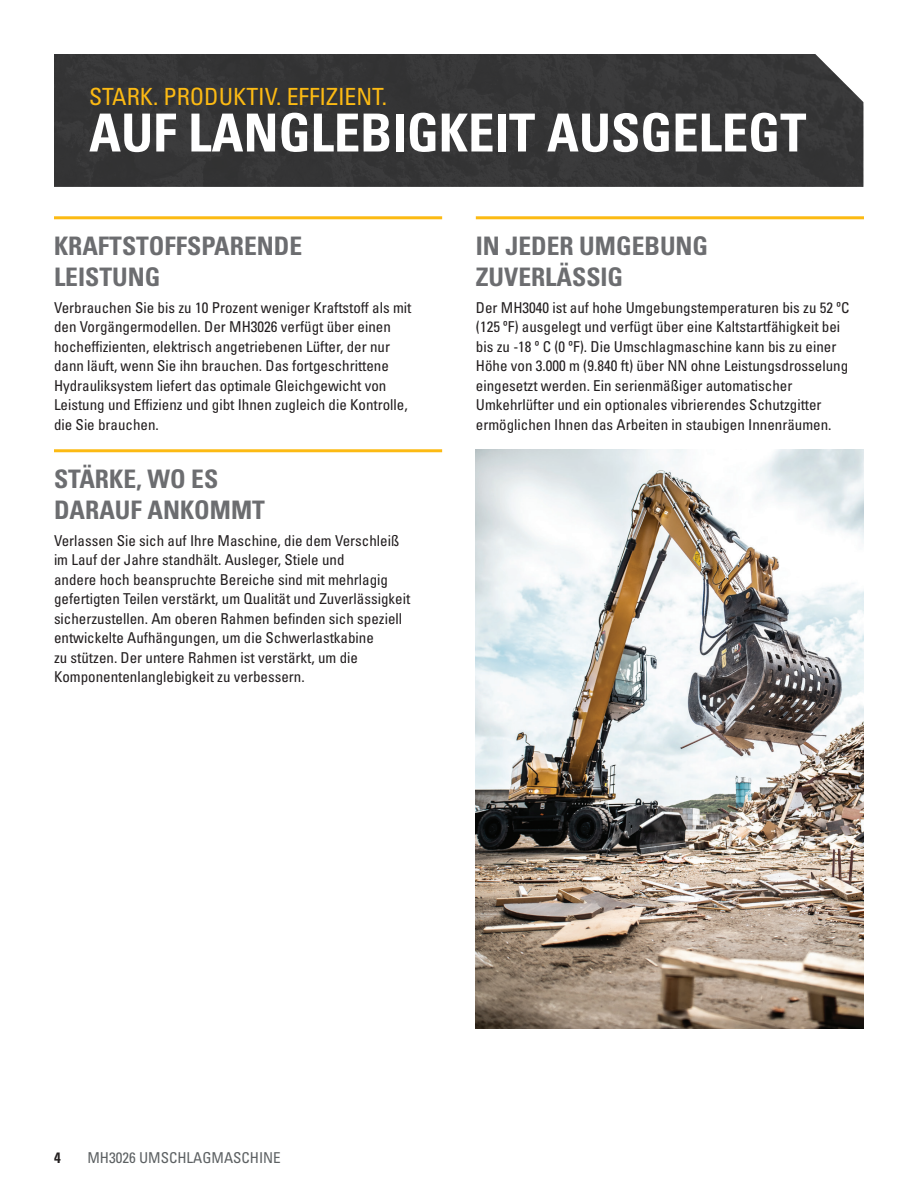
<style>
.page{position:relative;width:918px;height:1188px;background:#fff}
.page>*{position:absolute;margin:0;border:0;box-sizing:border-box;transform-origin:0 0}
.t1{font:52.5px "Univers LTCYR 67 Bold Cond";color:#fff}
.t2{font:25.5px/30.6px "Univers LTCYR 67 Bold Cond";color:#6c6d70}
.t3{font:condensed 23.7px "Univers LTCYR 57";color:#fcba13}
.t4{font:condensed 15px/19.5px "Univers LTCYR 57";color:#231f20}
.t5{font:condensed 15px "Univers LTCYR 57";color:#5d6163}
.t6{font:15px "Univers LTCYR 67 Bold Cond";color:#231f20}
</style>
<div class="page">
<img style="left:476px;top:449px;width:387px;height:579px">
<div style="left:54px;top:54px;width:809px;height:133px;background:#353536"></div>
<hr style="left:54px;top:216px;width:388px;height:3px;background:#fcba13">
<hr style="left:476px;top:216px;width:388px;height:3px;background:#fcba13">
<hr style="left:54px;top:449px;width:388px;height:3px;background:#fcba13">
<h3 class="t3" style="left:89px;top:82px;width:300px">STARK. PRODUKTIV. EFFIZIENT.</h3>
<h1 class="t1" style="left:89px;top:101px;width:719px">AUF LANGLEBIGKEIT AUSGELEGT</h1>
<h2 class="t2" style="left:54px;top:230px;width:250px">KRAFTSTOFFSPARENDE<br>LEISTUNG</h2>
<p class="t4" style="left:54px;top:298px;width:359px">Verbrauchen Sie bis zu 10 Prozent weniger Kraftstoff als mit den Vorgängermodellen. Der MH3026 verfügt über einen hocheffizienten, elektrisch angetriebenen Lüfter, der nur dann läuft, wenn Sie ihn brauchen. Das fortgeschrittene Hydrauliksystem liefert das optimale Gleichgewicht von Leistung und Effizienz und gibt Ihnen zugleich die Kontrolle, die Sie brauchen.</p>
<h2 class="t2" style="left:54px;top:463px;width:213px">STÄRKE, WO ES<br>DARAUF ANKOMMT</h2>
<p class="t4" style="left:54px;top:530px;width:358px">Verlassen Sie sich auf Ihre Maschine, die dem Verschleiß im Lauf der Jahre standhält. Ausleger, Stiele und<br>andere hoch beanspruchte Bereiche sind mit mehrlagig gefertigten Teilen verstärkt, um Qualität und Zuverlässigkeit sicherzustellen. Am oberen Rahmen befinden sich speziell entwickelte Aufhängungen, um die Schwerlastkabine<br>zu stützen. Der untere Rahmen ist verstärkt, um die Komponentenlanglebigkeit zu verbessern.</p>
<h2 class="t2" style="left:476px;top:230px;width:234px">IN JEDER UMGEBUNG<br>ZUVERLÄSSIG</h2>
<p class="t4" style="left:476px;top:298px;width:375px">Der MH3040 ist auf hohe Umgebungstemperaturen bis zu 52 ºC (125 ºF) ausgelegt und verfügt über eine Kaltstartfähigkeit bei bis zu -18 º C (0 ºF). Die Umschlagmaschine kann bis zu einer Höhe von 3.000 m (9.840 ft) über NN ohne Leistungsdrosselung eingesetzt werden. Ein serienmäßiger automatischer Umkehrlüfter und ein optionales vibrierendes Schutzgitter ermöglichen Ihnen das Arbeiten in staubigen Innenräumen.</p>
<p class="t6" style="left:54px;top:1148px;width:8px">4</p>
<p class="t5" style="left:87px;top:1148px;width:195px">MH3026 UMSCHLAGMASCHINE</p>
</div>
